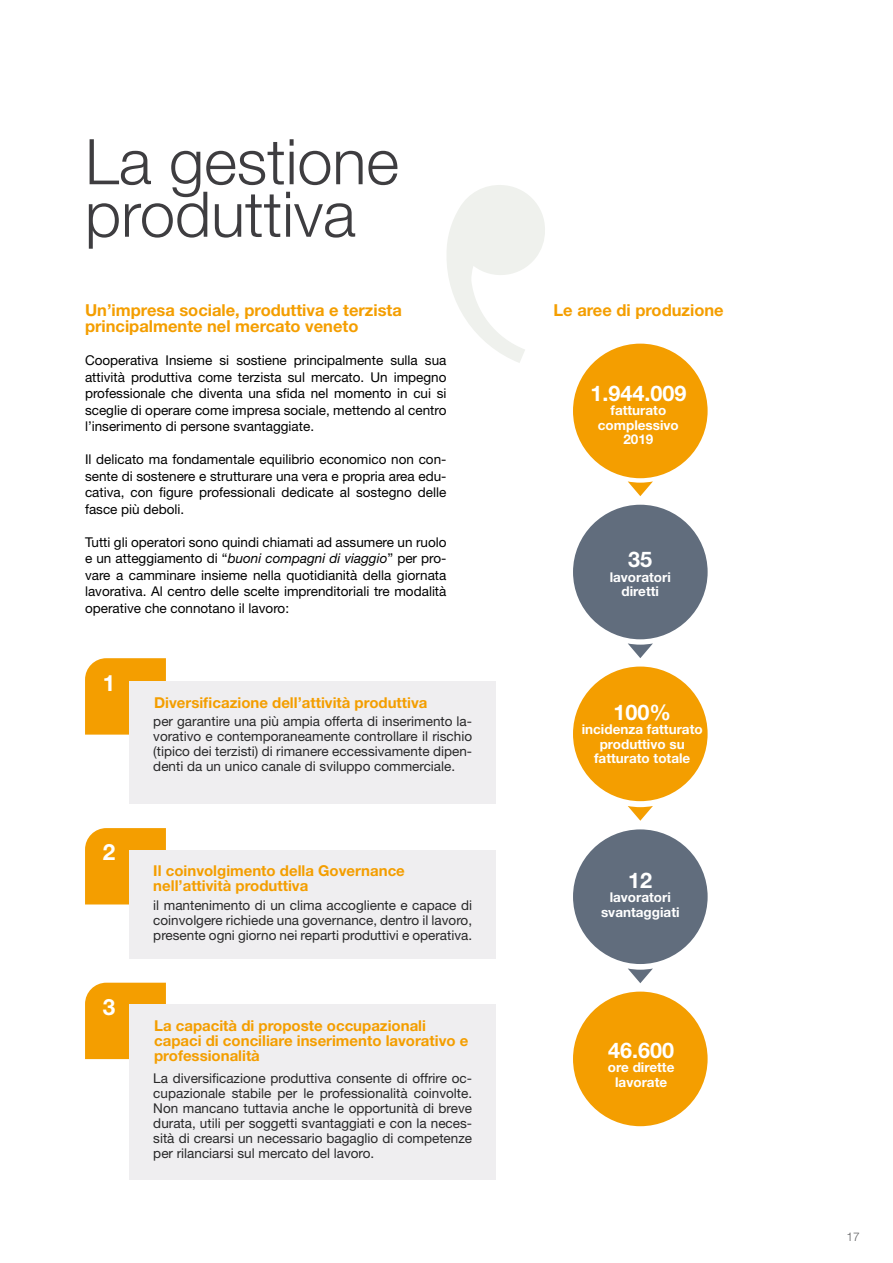
<style>
.page{position:relative;width:893px;height:1263px;background:#fff}
.page>*{position:absolute;margin:0;border:0;box-sizing:border-box;transform-origin:0 0}
.t1{font:300 63px/52.5px "Helvetica Neue";color:#3e3d40}
.t2{font:700 22.5px "Helvetica Neue LT Std";color:#fff}
.t3{font:700 21.6px "Helvetica Neue LT Std";color:#fff}
.t4{font:700 16.5px/16.5px "Helvetica Neue LT Std";color:#f49e00}
.t5{font:700 15px/15px "Helvetica Neue LT Std";color:#f49e00}
.t6{font:13.5px/16.5px "Helvetica Neue LT Std";color:#000;text-align:justify}
.t7{font:13.5px/15px "Helvetica Neue LT Std";color:#282829;text-align:justify}
.t8{font:700 13.5px/14.4px "Helvetica Neue LT Std";color:#fff;text-align:center}
.t9{font:300 12px "Helvetica Neue LT Std";color:#616264}
.s1{font-style:italic}
</style>
<div class="page">
<svg style="left:85px;top:658px;width:81px;height:77px;background:#f4a20b"></svg>
<svg style="left:85px;top:828px;width:81px;height:76px;background:#f4a109"></svg>
<div style="left:85px;top:983px;width:81px;height:76px;background:#f49e00"></div>
<div style="left:130px;top:681px;width:366px;height:122px;background:#efeef0"></div>
<div style="left:130px;top:850px;width:366px;height:108px;background:#efeef0"></div>
<div style="left:130px;top:1004px;width:366px;height:175px;background:#efeef0"></div>
<svg style="left:447px;top:185px;width:98px;height:178px"></svg>
<div style="left:573px;top:344px;width:135px;height:134px;background:#f49e00;border-radius:50%"></div>
<div style="left:573px;top:505px;width:135px;height:134px;background:#616d7d;border-radius:50%"></div>
<div style="left:573px;top:666px;width:135px;height:135px;background:#f49e00;border-radius:50%"></div>
<div style="left:573px;top:991px;width:135px;height:135px;background:#f49e00;border-radius:50%"></div>
<div style="left:573px;top:829px;width:135px;height:135px;background:#616d7d;border-radius:50%"></div>
<svg style="left:628px;top:643px;width:25px;height:15px"></svg>
<svg style="left:628px;top:968px;width:25px;height:15px"></svg>
<svg style="left:628px;top:481px;width:25px;height:15px"></svg>
<svg style="left:628px;top:806px;width:25px;height:15px"></svg>
<h1 class="t1" style="left:85px;top:131px;width:315px">La gestione produttiva</h1>
<p class="t4" style="left:85px;top:301px;width:318px">Un’impresa sociale, produttiva e terzista principalmente nel mercato veneto</p>
<p class="t6" style="left:85px;top:352px;width:363px">Cooperativa Insieme si sostiene principalmente sulla sua attività produttiva come terzista sul mercato. Un impegno professionale che diventa una sfida nel momento in cui si sceglie di operare come impresa sociale, mettendo al centro l’inserimento di persone svantaggiate.</p>
<p class="t6" style="left:85px;top:451px;width:363px">Il delicato ma fondamentale equilibrio economico non con&shy;sente di sostenere e strutturare una vera e propria area edu&shy;cativa, con figure professionali dedicate al sostegno delle fasce più deboli.</p>
<p class="t6" style="left:85px;top:534px;width:363px">Tutti gli operatori sono quindi chiamati ad assumere un ruolo e un atteggiamento di “<span class="s1">buoni compagni di viaggio</span>” per pro&shy;vare a camminare insieme nella quotidianità della giornata lavorativa. Al centro delle scelte imprenditoriali tre modalità operative che connotano il lavoro:</p>
<h2 class="t2" style="left:103px;top:669px;width:14px">1</h2>
<h2 class="t2" style="left:103px;top:838px;width:14px">2</h2>
<h2 class="t2" style="left:103px;top:993px;width:14px">3</h2>
<p class="t5" style="left:154px;top:694px;width:275px">Diversificazione dell’attività produttiva</p>
<p class="t7" style="left:153px;top:714px;width:320px">per garantire una più ampia offerta di inserimento la&shy;vorativo e contemporaneamente controllare il rischio (tipico dei terzisti) di rimanere eccessivamente dipen&shy;denti da un unico canale di sviluppo commerciale.</p>
<p class="t5" style="left:153px;top:862px;width:253px">Il coinvolgimento della Governance nell’attività produttiva</p>
<p class="t7" style="left:153px;top:897px;width:320px">il mantenimento di un clima accogliente e capace di coinvolgere richiede una governance, dentro il lavoro, presente ogni giorno nei reparti produttivi e operativa.</p>
<p class="t5" style="left:154px;top:1017px;width:316px">La capacità di proposte occupazionali capaci di conciliare inserimento lavorativo e professionalità</p>
<p class="t7" style="left:153px;top:1070px;width:320px">La diversificazione produttiva consente di offrire oc&shy;cupazionale stabile per le professionalità coinvolte.<br>Non mancano tuttavia anche le opportunità di breve durata, utili per soggetti svantaggiati e con la neces&shy;sità di crearsi un necessario bagaglio di competenze per rilanciarsi sul mercato del lavoro.</p>
<p class="t4" style="left:553px;top:301px;width:172px">Le aree di produzione</p>
<h3 class="t3" style="left:590px;top:380px;width:98px">1.944.009</h3>
<p class="t8" style="left:598px;top:403px;width:82px">fatturato complessivo<br>2019</p>
<h3 class="t3" style="left:628px;top:546px;width:26px">35</h3>
<p class="t8" style="left:610px;top:569px;width:63px">lavoratori diretti</p>
<h3 class="t3" style="left:613px;top:699px;width:59px">100%</h3>
<p class="t8" style="left:582px;top:722px;width:122px">incidenza fatturato produttivo su fatturato totale</p>
<h3 class="t3" style="left:628px;top:867px;width:26px">12</h3>
<p class="t8" style="left:601px;top:890px;width:80px">lavoratori svantaggiati</p>
<h3 class="t3" style="left:608px;top:1037px;width:68px">46.600</h3>
<p class="t8" style="left:608px;top:1060px;width:68px">ore dirette lavorate</p>
<p class="t9" style="left:846px;top:1229px;width:15px">17</p>
</div>
